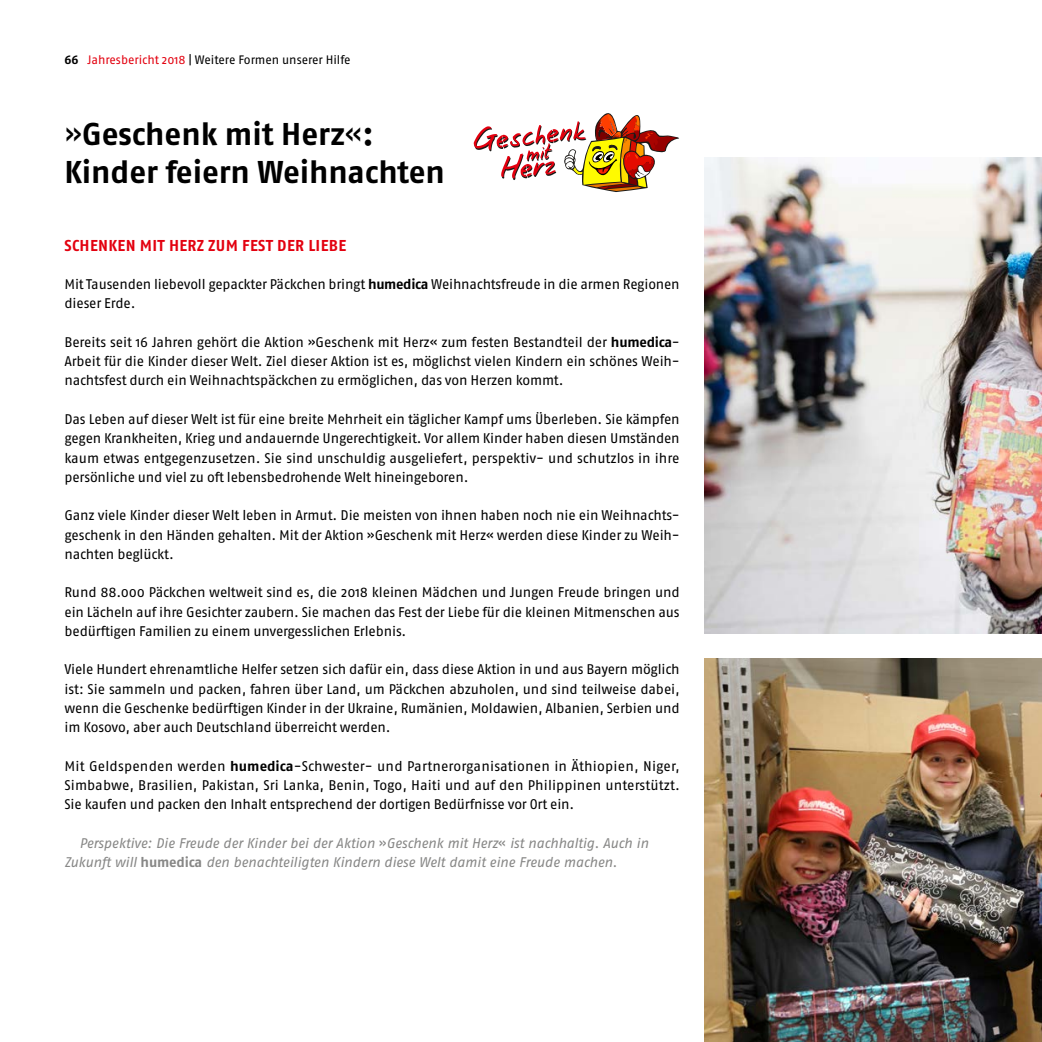
<style>
.page{position:relative;width:1042px;height:1042px;background:#fff}
.page>*{position:absolute;margin:0;border:0;box-sizing:border-box;transform-origin:0 0}
.t1{font:700 31.5px/38.5px "Fago OT";letter-spacing:-.005em;color:#000}
.t2{font:700 15.75px "Fago OT";letter-spacing:.02em;color:#e3000f}
.t3{font:14px/19.2px "Fago OT";letter-spacing:-.015em;color:#000;text-align:justify}
.t4{font:italic 14px/19.2px "Fago OT";letter-spacing:-.015em;color:#878786}
.t5{font:12.25px "Fago OT";letter-spacing:-.005em;color:#000}
.s1{font-weight:700}
.s2{color:#e3000f}
.s3{font-weight:400}
.s4{font-style:normal}
.s5{font-weight:700;font-style:normal}
</style>
<div class="page">
<img style="left:704px;top:658px;width:338px;height:384px">
<svg style="left:474px;top:113px;width:205px;height:79px"></svg>
<img style="left:704px;top:158px;width:338px;height:476px">
<p class="t5" style="left:64px;top:52px;width:288px"><span class="s1">66</span> <span class="s2">Jahresbericht 2018</span> | Weitere Formen unserer Hilfe</p>
<h1 class="t1" style="left:64px;top:115px;width:382px"><span class="s3">»</span>Geschenk mit Herz<span class="s3">«</span>:<br>Kinder feiern Weihnachten</h1>
<p class="t2" style="left:65px;top:236px;width:283px">SCHENKEN MIT HERZ ZUM FEST DER LIEBE</p>
<p class="t3" style="left:64px;top:275px;width:617px">Mit Tausenden liebevoll gepackter Päckchen bringt <span class="s1">humedica</span> Weihnachtsfreude in die armen Regionen dieser Erde.</p>
<p class="t3" style="left:64px;top:332px;width:617px">Bereits seit 16 Jahren gehört die Aktion »Geschenk mit Herz« zum festen Bestandteil der <span class="s1">humedica</span>-Arbeit für die Kinder dieser Welt. Ziel dieser Aktion ist es, möglichst vielen Kindern ein schönes Weih&shy;nachtsfest durch ein Weihnachtspäckchen zu ermöglichen, das von Herzen kommt.</p>
<p class="t3" style="left:64px;top:409px;width:617px">Das Leben auf dieser Welt ist für eine breite Mehrheit ein täglicher Kampf ums Überleben. Sie kämpfen gegen Krankheiten, Krieg und andauernde Ungerechtigkeit. Vor allem Kinder haben diesen Umständen kaum etwas entgegenzusetzen. Sie sind unschuldig ausgeliefert, perspektiv- und schutzlos in ihre persönliche und viel zu oft lebensbedrohende Welt hineingeboren.</p>
<p class="t3" style="left:64px;top:506px;width:617px">Ganz viele Kinder dieser Welt leben in Armut. Die meisten von ihnen haben noch nie ein Weihnachts&shy;geschenk in den Händen gehalten. Mit der Aktion »Geschenk mit Herz« werden diese Kinder zu Weih&shy;nachten beglückt.</p>
<p class="t3" style="left:64px;top:583px;width:617px">Rund 88.000 Päckchen weltweit sind es, die 2018 kleinen Mädchen und Jungen Freude bringen und ein Lächeln auf ihre Gesichter zaubern. Sie machen das Fest der Liebe für die kleinen Mitmenschen aus bedürftigen Familien zu einem unvergesslichen Erlebnis.</p>
<p class="t3" style="left:64px;top:660px;width:617px">Viele Hundert ehrenamtliche Helfer setzen sich dafür ein, dass diese Aktion in und aus Bayern möglich ist: Sie sammeln und packen, fahren über Land, um Päckchen abzuholen, und sind teilweise dabei, wenn die Geschenke bedürftigen Kinder in der Ukraine, Rumänien, Moldawien, Albanien, Serbien und im Kosovo, aber auch Deutschland überreicht werden.</p>
<p class="t3" style="left:64px;top:756px;width:617px">Mit Geldspenden werden <span class="s1">humedica</span>-Schwester- und Partnerorganisationen in Äthiopien, Niger, Simbabwe, Brasilien, Pakistan, Sri Lanka, Benin, Togo, Haiti und auf den Philippinen unterstützt.<br>Sie kaufen und packen den Inhalt entsprechend der dortigen Bedürfnisse vor Ort ein.</p>
<p class="t4" style="left:64px;top:833px;width:585px;text-indent:15px">Perspektive: Die Freude der Kinder bei der Aktion <span class="s4">»</span>Geschenk mit Herz<span class="s4">«</span> ist nachhaltig. Auch in<br>Zukunft will <span class="s5">humedica</span> den benachteiligten Kindern diese Welt damit eine Freude machen.</p>
</div>
